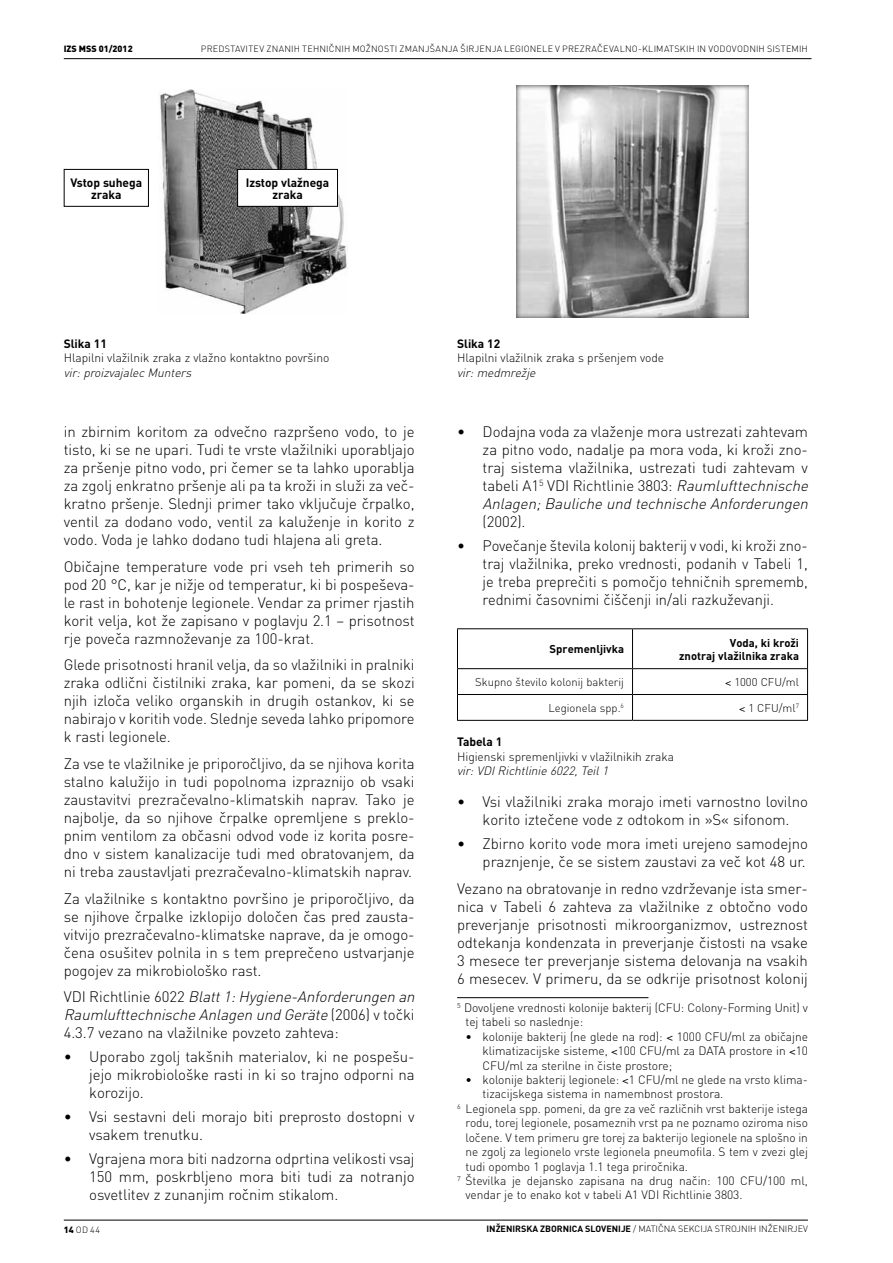
<style>
.page{position:relative;width:893px;height:1263px;background:#fff}
.page>*{position:absolute;margin:0;border:0;box-sizing:border-box;transform-origin:0 0}
.t1{font:300 15px/18px "DINCE";letter-spacing:-.005em;color:#000;text-align:justify}
.t2{font:300 12px/14.4px "DINCE";letter-spacing:-.005em;color:#000}
.t3{font:italic 300 12px "DINCE";color:#000}
.t4{font:700 12px/12px "DINCE";letter-spacing:-.005em;color:#000;text-align:center}
.t5{font:300 11.25px "DINCE";color:#000}
.t6{font:700 11.25px/13.5px "DINCE";color:#000;text-align:right}
.t7{font:300 9px "DINCE";letter-spacing:.02em;color:#000}
.t8{font:300 9px "DINCE";color:#000}
.t9{font:900 9px "DINCE";color:#000}
.s1{font-style:italic}
.s2{font-weight:900}
.s3{font-weight:700}
</style>
<div class="page">
<hr style="left:64px;top:58px;width:747px;height:1px;background:#000">
<hr style="left:64px;top:1220px;width:744px;height:1px;background:#000">
<hr style="left:457px;top:628px;width:175px;height:1px;background:#000">
<hr style="left:457px;top:629px;width:1px;height:39px;background:#000">
<hr style="left:632px;top:628px;width:176px;height:1px;background:#000">
<hr style="left:632px;top:629px;width:1px;height:39px;background:#000">
<hr style="left:807px;top:629px;width:1px;height:39px;background:#000">
<hr style="left:457px;top:668px;width:175px;height:1px;background:#000">
<hr style="left:632px;top:668px;width:176px;height:1px;background:#000">
<hr style="left:457px;top:694px;width:175px;height:1px;background:#000">
<svg style="left:457px;top:669px;width:1px;height:51px"></svg>
<hr style="left:632px;top:694px;width:176px;height:1px;background:#000">
<svg style="left:632px;top:669px;width:1px;height:51px"></svg>
<svg style="left:807px;top:669px;width:1px;height:51px"></svg>
<hr style="left:457px;top:720px;width:175px;height:1px;background:#000">
<hr style="left:632px;top:720px;width:176px;height:1px;background:#000">
<hr style="left:457px;top:997px;width:191px;height:1px;background:#000">
<img style="left:516px;top:86px;width:233px;height:232px">
<img style="left:160px;top:90px;width:187px;height:224px">
<div style="left:64px;top:169px;width:85px;height:38px;border:1px solid #000"></div>
<div style="left:238px;top:169px;width:99px;height:37px;background:#fff"></div>
<div style="left:237px;top:169px;width:101px;height:38px;border:1px solid #000"></div>
<p class="t9" style="left:64px;top:42px;width:70px">IZS MSS 01/2012</p>
<p class="t7" style="left:201px;top:43px;width:609px">PREDSTAVITEV ZNANIH TEHNIČNIH MOŽNOSTI ZMANJŠANJA ŠIRJENJA LEGIONELE V PREZRAČEVALNO-KLIMATSKIH IN VODOVODNIH SISTEMIH</p>
<p class="t4" style="left:71px;top:176px;width:73px">Vstop suhega zraka</p>
<p class="t4" style="left:246px;top:176px;width:85px">Izstop vlažnega zraka</p>
<p class="t4" style="left:64px;top:337px;width:45px">Slika 11</p>
<p class="t2" style="left:64px;top:351px;width:267px">Hlapilni vlažilnik zraka z vlažno kontaktno površino</p>
<p class="t3" style="left:64px;top:365px;width:132px">vir:proizvajalecMunters</p>
<p class="t1" style="left:64px;top:423px;width:352px">in zbirnim koritom za odvečno razpršeno vodo, to je tisto, ki se ne upari. Tudi te vrste vlažilniki uporabljajo za pršenje pitno vodo, pri čemer se ta lahko uporablja za zgolj enkratno pršenje ali pa ta kroži in služi za več&shy;kratno pršenje. Slednji primer tako vključuje črpalko, ventil za dodano vodo, ventil za kaluženje in korito z vodo. Voda je lahko dodano tudi hlajena ali greta.</p>
<p class="t1" style="left:64px;top:558px;width:352px">Običajne temperature vode pri vseh teh primerih so pod 20 °C, kar je nižje od temperatur, ki bi pospeševa&shy;le rast in bohotenje legionele. Vendar za primer rjastih korit velja, kot že zapisano v poglavju 2.1 – prisotnost rje poveča razmnoževanje za 100-krat.</p>
<p class="t1" style="left:64px;top:656px;width:352px">Glede prisotnosti hranil velja, da so vlažilniki in pralniki zraka odlični čistilniki zraka, kar pomeni, da se skozi njih izloča veliko organskih in drugih ostankov, ki se nabirajo v koritih vode. Slednje seveda lahko pripomore k rasti legionele.</p>
<p class="t1" style="left:64px;top:755px;width:352px">Za vse te vlažilnike je priporočljivo, da se njihova korita stalno kalužijo in tudi popolnoma izpraznijo ob vsaki zaustavitvi prezračevalno-klimatskih naprav. Tako je najbolje, da so njihove črpalke opremljene s preklo&shy;pnim ventilom za občasni odvod vode iz korita posre&shy;dno v sistem kanalizacije tudi med obratovanjem, da ni treba zaustavljati prezračevalno-klimatskih naprav.</p>
<p class="t1" style="left:64px;top:889px;width:352px">Za vlažilnike s kontaktno površino je priporočljivo, da se njihove črpalke izklopijo določen čas pred zausta&shy;vitvijo prezračevalno-klimatske naprave, da je omogo&shy;čena osušitev polnila in s tem preprečeno ustvarjanje pogojev za mikrobiološko rast.</p>
<p class="t1" style="left:64px;top:988px;width:356px;text-align:left">V D I R i c h t l i n i e 6 0 2 2 <span class="s1">Blatt1:Hygiene-Anforderungen an<br>Raumlufttechnische Anlagen und Geräte</span> ( 2 0 0 6 ) v t o č k i<br>4.3.7 vezano na vlažilnike povzeto zahteva:</p>
<p class="t1" style="left:89px;top:1048px;width:327px;text-indent:-26px">• Uporabo zgolj takšnih materialov, ki ne pospešu&shy;jejo mikrobiološke rasti in ki so trajno odporni na korozijo.</p>
<p class="t1" style="left:89px;top:1107px;width:327px;text-indent:-26px">• Vsi sestavni deli morajo biti preprosto dostopni v vsakem trenutku.</p>
<p class="t1" style="left:89px;top:1149px;width:327px;text-indent:-26px">• Vgrajena mora biti nadzorna odprtina velikosti vsaj 150 mm, poskrbljeno mora biti tudi za notranjo osvetlitev z zunanjim ročnim stikalom.</p>
<p class="t7" style="left:64px;top:1224px;width:38px"><span class="s2">14</span> OD 44</p>
<p class="t4" style="left:457px;top:337px;width:45px">Slika 12</p>
<p class="t2" style="left:457px;top:351px;width:208px">Hlapilni vlažilnik zraka s pršenjem vode</p>
<p class="t3" style="left:457px;top:365px;width:83px">vir:medmrežje</p>
<p class="t1" style="left:483px;top:423px;width:331px;text-align:left;text-indent:-25px">• Dodajna voda za vlaženje mora ustrezati zahtevam za pitno vodo, nadalje pa mora voda, ki kroži zno&shy;traj sistema vlažilnika, ustrezati tudi zahtevam v tabeli A1<sup>5</sup> VDI Richtlinie 3803: <span class="s1">Raumlufttechnische Anlagen;Bauliche und technische Anforderungen</span></p>
<p class="t1" style="left:483px;top:513px;width:44px">(2002).</p>
<p class="t1" style="left:483px;top:537px;width:327px;text-indent:-26px">• Povečanje števila kolonij bakterij v vodi, ki kroži zno&shy;traj vlažilnika, preko vrednosti, podanih v Tabeli 1, je treba preprečiti s pomočjo tehničnih sprememb, rednimi časovnimi čiščenji in/ali razkuževanji.<sup>67</sup></p>
<p class="t6" style="left:550px;top:642px;width:76px">Spremenljivka</p>
<p class="t6" style="left:679px;top:635px;width:121px">Voda, ki kroži<br>znotraj vlažilnika zraka</p>
<p class="t5" style="left:475px;top:675px;width:150px">Skupno število kolonij bakterij</p>
<p class="t5" style="left:734px;top:675px;width:66px">1000 CFU/ml</p>
<p class="t5" style="left:548px;top:701px;width:77px">Legionela spp.<sup>6</sup></p>
<p class="t5" style="left:748px;top:701px;width:52px">1 CFU/ml<sup>7</sup></p>
<p class="t4" style="left:457px;top:735px;width:47px">Tabela 1</p>
<p class="t2" style="left:457px;top:749px;width:218px">Higienski spremenljivki v vlažilnikih zraka</p>
<p class="t3" style="left:457px;top:763px;width:156px">vir:VDIRichtlinie 6022,Teil1</p>
<p class="t1" style="left:457px;top:793px;width:352px;text-align:center">• Vsi vlažilniki zraka morajo imeti varnostno lovilno korito iztečene vode z odtokom in »S« sifonom.</p>
<p class="t1" style="left:457px;top:835px;width:352px;text-align:right">• Zbirno korito vode mora imeti urejeno samodejno praznjenje, če se sistem zaustavi za več kot 48 ur.</p>
<p class="t1" style="left:457px;top:879px;width:352px">Vezano na obratovanje in redno vzdrževanje ista smer&shy;nica v Tabeli 6 zahteva za vlažilnike z obtočno vodo preverjanje prisotnosti mikroorganizmov, ustreznost odtekanja kondenzata in preverjanje čistosti na vsake 3 mesece ter preverjanje sistema delovanja na vsakih 6 mesecev. V primeru, da se odkrije prisotnost kolonij</p>
<p class="t2" style="left:466px;top:1000px;width:344px;text-indent:-9px"><sup>5</sup> Dovoljene vrednosti kolonije bakterij (CFU: Colony-Forming Unit) v tej tabeli so naslednje:</p>
<p class="t2" style="left:483px;top:1029px;width:327px;text-align:justify;text-indent:-17px">• kolonije bakterij (ne glede na rod): 1000 CFU/ml za običajne klimatizacijske sisteme, 100 CFU/ml za DATA prostore in 10<br>CFU/ml za sterilne in čiste prostore;</p>
<p class="t2" style="left:466px;top:1072px;width:344px">• kolonije bakterij legionele: 1 CFU/ml ne glede na vrsto klima-</p>
<p class="t2" style="left:483px;top:1087px;width:242px">tizacijskega sistema in namembnost prostora.</p>
<p class="t2" style="left:457px;top:1101px;width:352px"><sup>6</sup> Legionela spp. pomeni, da gre za več različnih vrst bakterije istega</p>
<p class="t2" style="left:466px;top:1116px;width:344px">rodu, torej legionele, posameznih vrst pa ne poznamo oziroma niso</p>
<p class="t2" style="left:466px;top:1130px;width:344px">ločene. V tem primeru gre torej za bakterijo legionele na splošno in</p>
<p class="t2" style="left:466px;top:1144px;width:344px">ne zgolj za legionelo vrste legionela pneumofila. S tem v zvezi glej</p>
<p class="t2" style="left:466px;top:1159px;width:224px">tudi opombo 1 poglavja 1.1 tega priročnika.</p>
<p class="t2" style="left:457px;top:1173px;width:352px"><sup>7</sup> Številka je dejansko zapisana na drug način: 100 CFU/100 ml,</p>
<p class="t2" style="left:466px;top:1188px;width:278px">vendar je to enako kot v tabeli A1 VDI Richtlinie 3803.</p>
<p class="t8" style="left:487px;top:1223px;width:323px"><span class="s3">INŽENIRSKA ZBORNICA SLOVENIJE</span> / MATIČNA SEKCIJA STROJNIH INŽENIRJEV</p>
</div>
